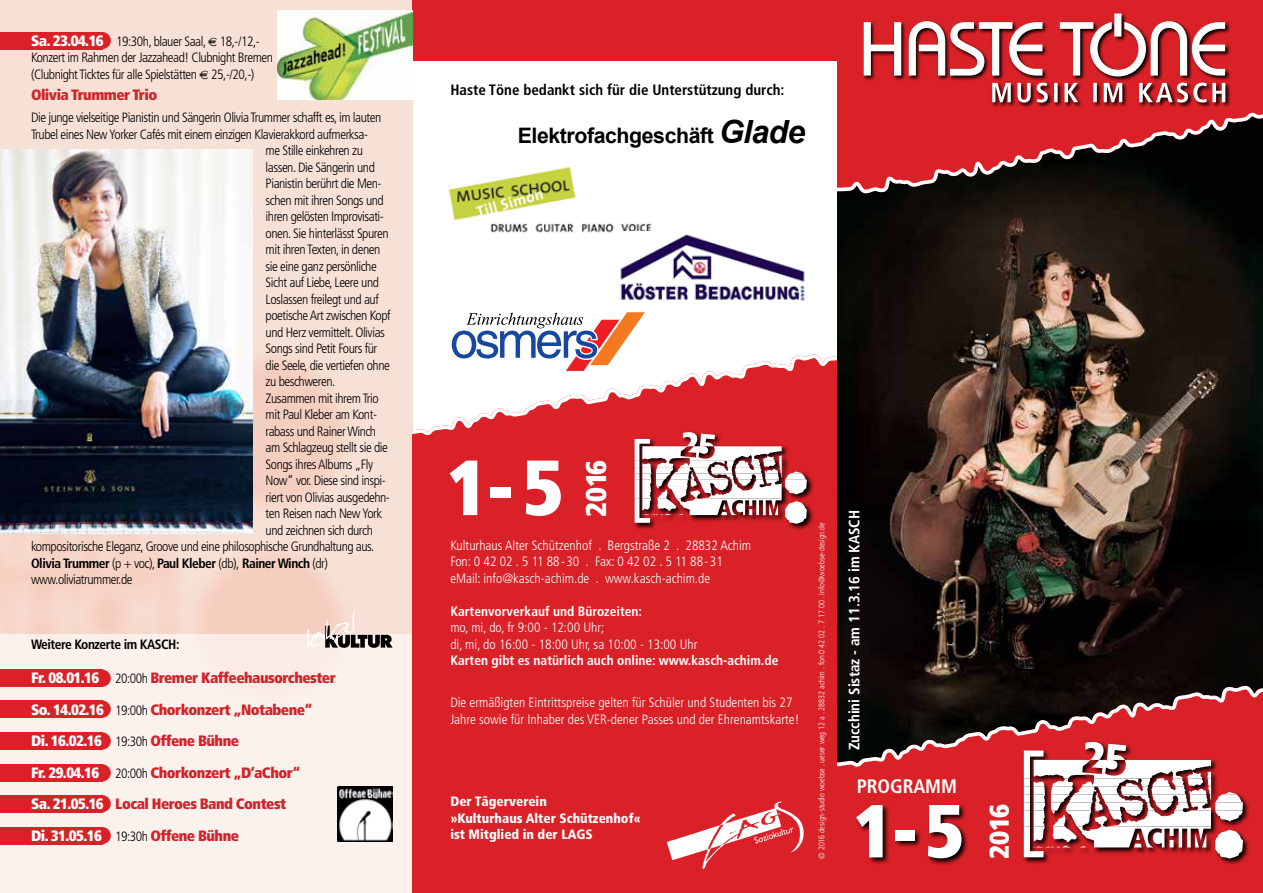
<style>
.page{position:relative;width:1263px;height:893px;background:#fff}
.page>*{position:absolute;margin:0;border:0;box-sizing:border-box;transform-origin:0 0}
.t1{font:900 condensed 78px "Frutiger";color:#fff}
.t2{font:900 condensed 75px "Frutiger";color:#fff}
.t3{font:900 condensed 28.5px "Frutiger";color:#fff}
.t4{font:900 condensed 27px "Frutiger";color:#fff}
.t5{font:700 21.3px "Arial";letter-spacing:-.02em;color:#000}
.t6{font:700 condensed 19.5px "Frutiger";letter-spacing:-.005em;color:#fff}
.t7{font:900 condensed 15px/31.5px "Frutiger";letter-spacing:-.035em;color:#d2232a}
.t8{font:700 condensed 15px "Frutiger";color:#000}
.t9{font:700 condensed 15px "Frutiger";color:#fff}
.t10{font:300 condensed 13.5px/16.5px "Frutiger";letter-spacing:-.035em;color:#000}
.t11{font:300 condensed 13.5px/16.5px "Frutiger";color:#fff}
.t12{font:700 condensed 13.5px "Frutiger";color:#fff}
.t13{font:700 condensed 13.5px "Frutiger";letter-spacing:-.035em;color:#000}
.t14{font:900 condensed 13.5px/16.5px "Frutiger";color:#fff}
.t15{font:300 condensed 8.25px "Frutiger";color:#fff}
.s1{font-weight:900;font-size:15px;color:#fff}
.s2{font-family:"Euro Classic";font-weight:400;font-stretch:normal;font-size:12px}
.s3{font-weight:300}
.s4{color:#fff}
.s5{font-weight:300;font-size:13.5px;color:#000}
.s6{font-style:italic;font-size:31.95px}
</style>
<div class="page">
<img style="left:0;top:0;width:412px;height:634px">
<div style="left:0;top:634px;width:417px;height:259px;background:#fbf2ee"></div>
<div style="left:0;top:32px;width:102px;height:17px;background:#da2128"></div>
<div style="left:94px;top:32px;width:17px;height:17px;background:#da2128;border-radius:50%"></div>
<div style="left:0;top:670px;width:102px;height:17px;background:#da2128"></div>
<div style="left:94px;top:670px;width:17px;height:17px;background:#da2128;border-radius:50%"></div>
<div style="left:0;top:701px;width:102px;height:17px;background:#da2128"></div>
<div style="left:94px;top:701px;width:17px;height:17px;background:#da2128;border-radius:50%"></div>
<div style="left:0;top:732px;width:102px;height:17px;background:#da2128"></div>
<div style="left:94px;top:732px;width:17px;height:17px;background:#da2128;border-radius:50%"></div>
<div style="left:0;top:764px;width:102px;height:17px;background:#da2128"></div>
<div style="left:94px;top:764px;width:17px;height:17px;background:#da2128;border-radius:50%"></div>
<div style="left:0;top:795px;width:102px;height:17px;background:#da2128"></div>
<div style="left:94px;top:795px;width:17px;height:17px;background:#da2128;border-radius:50%"></div>
<div style="left:0;top:827px;width:102px;height:17px;background:#da2128"></div>
<div style="left:94px;top:827px;width:17px;height:17px;background:#da2128;border-radius:50%"></div>
<div style="left:412px;top:456px;width:426px;height:437px;background:#da2128"></div>
<div style="left:412px;top:0;width:426px;height:60px;background:#da2128"></div>
<svg style="left:307px;top:611px;width:86px;height:37px"></svg>
<img style="left:666px;top:801px;width:138px;height:69px">
<svg style="left:412px;top:357px;width:426px;height:202px;fill:#da2128"></svg>
<img style="left:838px;top:194px;width:425px;height:491px">
<svg style="left:838px;top:190px;width:425px;height:4px;background:#151311"></svg>
<svg style="left:838px;top:0;width:425px;height:190px;background:#9c2125"></svg>
<svg style="left:862px;top:13px;width:369px;height:95px;background:#ca2026"></svg>
<svg style="left:992px;top:83px;width:19px;height:19px"></svg>
<svg style="left:1017px;top:83px;width:14px;height:20px"></svg>
<svg style="left:1037px;top:83px;width:11px;height:20px"></svg>
<svg style="left:1054px;top:83px;width:4px;height:19px"></svg>
<svg style="left:1064px;top:83px;width:14px;height:19px"></svg>
<svg style="left:1093px;top:83px;width:4px;height:19px"></svg>
<svg style="left:1104px;top:83px;width:18px;height:19px"></svg>
<svg style="left:1139px;top:83px;width:67px;height:20px"></svg>
<svg style="left:1212px;top:83px;width:13px;height:19px"></svg>
<svg style="left:864px;top:22px;width:37px;height:54px"></svg>
<svg style="left:909px;top:21px;width:133px;height:55px"></svg>
<svg style="left:1060px;top:21px;width:165px;height:55px"></svg>
<div style="left:1114px;top:14px;width:7px;height:23px;background:#fff"></div>
<svg style="left:838px;top:689px;width:425px;height:204px;background:#a22226"></svg>
<svg style="left:855px;top:804px;width:113px;height:62px;background:#93161a"></svg>
<svg style="left:1022px;top:741px;width:228px;height:125px;background:#cd2027"></svg>
<svg style="left:1024px;top:742px;width:219px;height:117px"></svg>
<svg style="left:633px;top:430px;width:181px;height:101px"></svg>
<svg style="left:635px;top:432px;width:172px;height:92px;background:#c88688"></svg>
<img style="left:337px;top:786px;width:55px;height:55px">
<img style="left:448px;top:167px;width:204px;height:66px">
<img style="left:615px;top:232px;width:190px;height:69px">
<svg style="left:450px;top:312px;width:198px;height:61px"></svg>
<img style="left:0;top:149px;width:253px;height:385px">
<img style="left:278px;top:10px;width:134px;height:90px">
<p class="t10" style="left:31px;top:33px;width:243px"><span class="s1">Sa. 23.04.16</span> 19:30h, blauer Saal, <span class="s2">C</span> 18,-/12,-<br>Konzert im Rahmen der Jazzahead! Clubnight Bremen (Clubnight Ticktes für alle Spielstätten <span class="s2">C</span> 25,-/20,-)</p>
<p class="t7" style="left:31px;top:79px;width:128px">Olivia Trummer Trio</p>
<p class="t10" style="left:31px;top:110px;width:352px">Die junge vielseitige Pianistin und Sängerin Olivia Trummer schafft es, im lauten</p>
<p class="t10" style="left:31px;top:126px;width:338px">Trubel eines New Yorker Cafés mit einem einzigen Klavierakkord aufmerksa-</p>
<p class="t10" style="left:266px;top:143px;width:99px">me Stille einkehren zu</p>
<p class="t10" style="left:266px;top:159px;width:111px">lassen. Die Sängerin und</p>
<p class="t10" style="left:266px;top:176px;width:117px">Pianistin berührt die Men-</p>
<p class="t10" style="left:266px;top:192px;width:120px">schen mit ihren Songs und</p>
<p class="t10" style="left:266px;top:209px;width:120px">ihren gelösten Improvisati-</p>
<p class="t10" style="left:266px;top:225px;width:124px">onen. Sie hinterlässt Spuren</p>
<p class="t10" style="left:266px;top:242px;width:116px">mit ihren Texten, in denen</p>
<p class="t10" style="left:266px;top:258px;width:113px">sie eine ganz persönliche</p>
<p class="t10" style="left:266px;top:275px;width:115px">Sicht auf Liebe, Leere und</p>
<p class="t10" style="left:266px;top:291px;width:115px">Loslassen freilegt und auf</p>
<p class="t10" style="left:266px;top:308px;width:126px">poetische Art zwischen Kopf</p>
<p class="t10" style="left:266px;top:324px;width:121px">und Herz vermittelt. Olivias</p>
<p class="t10" style="left:266px;top:341px;width:113px">Songs sind Petit Fours für</p>
<p class="t10" style="left:266px;top:357px;width:126px">die Seele, die vertiefen ohne</p>
<p class="t10" style="left:266px;top:374px;width:71px">zu beschweren.</p>
<p class="t10" style="left:266px;top:390px;width:115px">Zusammen mit ihrem Trio</p>
<p class="t10" style="left:266px;top:407px;width:113px">mit Paul Kleber am Kont-</p>
<p class="t10" style="left:266px;top:423px;width:112px">rabass und Rainer Winch</p>
<p class="t10" style="left:266px;top:440px;width:124px">am Schlagzeug stellt sie die</p>
<p class="t10" style="left:266px;top:456px;width:109px">Songs ihres Albums „Fly</p>
<p class="t10" style="left:266px;top:473px;width:122px">Now“ vor. Diese sind inspi-</p>
<p class="t10" style="left:266px;top:489px;width:126px">riert von Olivias ausgedehn-</p>
<p class="t10" style="left:266px;top:506px;width:118px">ten Reisen nach New York</p>
<p class="t10" style="left:266px;top:522px;width:109px">und zeichnen sich durch</p>
<p class="t10" style="left:31px;top:539px;width:345px">kompositorische Eleganz, Groove und eine philosophische Grundhaltung aus.</p>
<p class="t13" style="left:31px;top:555px;width:298px">Olivia Trummer <span class="s3">(p + voc),</span> Paul Kleber <span class="s3">(db),</span> Rainer Winch <span class="s3">(dr)</span></p>
<p class="t10" style="left:31px;top:572px;width:103px">www.oliviatrummer.de</p>
<p class="t13" style="left:31px;top:636px;width:150px">Weitere Konzerte im KASCH:</p>
<p class="t7" style="left:31px;top:662px;width:306px"><span class="s4">Fr. 08.01.16</span> <span class="s5">20:00h</span> Bremer Kaffeehausorchester <span class="s4">So. 14.02.16</span> <span class="s5">19:00h</span> Chorkonzert „Notabene“<br><span class="s4">Di. 16.02.16</span> <span class="s5">19:30h</span> Offene Bühne<br><span class="s4">Fr. 29.04.16</span> <span class="s5">20:00h</span> Chorkonzert „D‘aChor“<br><span class="s4">Sa. 21.05.16</span> Local Heroes Band Contest<br><span class="s4">Di. 31.05.16</span> <span class="s5">19:30h</span> Offene Bühne</p>
<p class="t8" style="left:450px;top:80px;width:336px">Haste Töne bedankt sich für die Unterstützung durch:</p>
<h3 class="t5" style="left:518px;top:124px;width:289px">Elektrofachgeschäft <span class="s6">Glade</span></h3>
<h1 class="t1" style="left:447px;top:440px;width:118px">1- 5</h1>
<h3 class="t3" style="left:579px;top:517px;width:58px;rotate:-90deg">2016</h3>
<p class="t11" style="left:450px;top:537px;width:302px">Kulturhaus Alter Schützenhof . Bergstraße 2 . 28832 Achim<br>Fon: 0 42 02 . 5 11 88-30 . Fax: 0 42 02 . 5 11 88-31 eMail: info@kasch-achim.de . www.kasch-achim.de</p>
<p class="t12" style="left:450px;top:603px;width:193px">Kartenvorverkauf und Bürozeiten:</p>
<p class="t11" style="left:450px;top:619px;width:249px">mo, mi, do, fr 9:00 - 12:00 Uhr;<br>di, mi, do 16:00 - 18:00 Uhr, sa 10:00 - 13:00 Uhr</p>
<p class="t12" style="left:450px;top:652px;width:330px">Karten gibt es natürlich auch online: www.kasch-achim.de</p>
<p class="t11" style="left:450px;top:694px;width:351px">Die ermäßigten Eintrittspreise gelten für Schüler und Studenten bis 27<br>Jahre sowie für Inhaber des VER-dener Passes und der Ehrenamtskarte!</p>
<p class="t14" style="left:450px;top:793px;width:192px">Der Tägerverein<br>»Kulturhaus Alter Schützenhof« ist Mitglied in der LAGS</p>
<p class="t15" style="left:817px;top:859px;width:338px;rotate:-90deg">© 2016 design-studio woebse . ueser weg 12 a . 28832 achim . fon 0 42 02 . 7 17 00 . info@woebse-design.de</p>
<p class="t9" style="left:845px;top:750px;width:242px;rotate:-90deg">Zucchini Sistaz - am 11.3.16 im KASCH</p>
<h3 class="t6" style="left:857px;top:774px;width:102px">PROGRAMM</h3>
<h2 class="t2" style="left:854px;top:785px;width:112px">1-5</h2>
<h3 class="t4" style="left:983px;top:859px;width:56px;rotate:-90deg">2016</h3>
</div>
